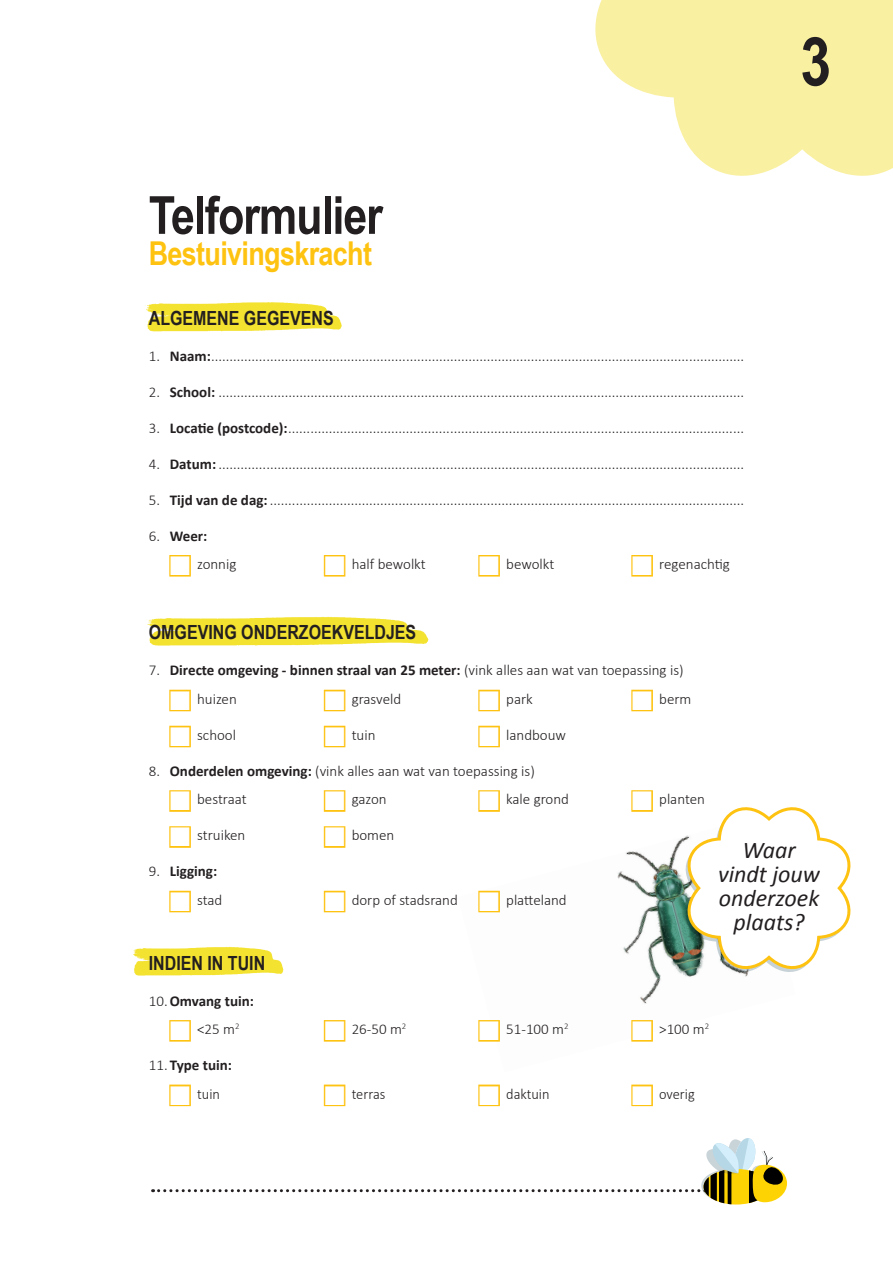
<style>
.page{position:relative;width:893px;height:1263px;background:#fff}
.page>*{position:absolute;margin:0;border:0;box-sizing:border-box;transform-origin:0 0}
.t1{font:700 67.5px "Arial Narrow";color:#231f20}
.t2{font:700 52.5px "Arial Narrow";letter-spacing:-.02em;color:#231f20}
.t3{font:700 32.85px "Arial Narrow";letter-spacing:-.02em;color:#fec210}
.t4{font:italic 24px/24px "Calibri";color:#231f20;text-align:center}
.t5{font:700 19.5px "Arial Narrow";color:#231f20}
.t6{font:300 15px "Calibri";color:#231f20}
.t7{font:700 15px "Calibri";color:#231f20}
.t8{font:300 15px "Calibri";color:#231f20;scale:.96 1}
.s1{font-weight:700}
.s2{font-weight:300}
.s3{color:#fff}
</style>
<div class="page">
<img style="left:133px;top:946px;width:151px;height:30px">
<img style="left:478px;top:838px;width:270px;height:166px">
<svg style="left:683px;top:807px;width:168px;height:167px"></svg>
<div style="left:761px;top:873px;width:16px;height:24px;background:#fff;border-radius:50%"></div>
<div style="left:760px;top:872px;width:17px;height:26px;border:2px solid #fff;border-radius:50%"></div>
<img style="left:145px;top:302px;width:197px;height:30px">
<img style="left:146px;top:616px;width:283px;height:30px">
<div style="left:169px;top:555px;width:22px;height:22px;border:3px solid #fec210"></div>
<div style="left:324px;top:555px;width:21px;height:22px;border:3px solid #fec210"></div>
<div style="left:478px;top:555px;width:22px;height:22px;border:3px solid #fec210"></div>
<div style="left:631px;top:555px;width:22px;height:22px;border:3px solid #fec210"></div>
<div style="left:169px;top:690px;width:22px;height:21px;border:3px solid #fec210"></div>
<div style="left:324px;top:690px;width:21px;height:21px;border:3px solid #fec210"></div>
<div style="left:478px;top:690px;width:22px;height:21px;border:3px solid #fec210"></div>
<div style="left:631px;top:690px;width:22px;height:21px;border:3px solid #fec210"></div>
<div style="left:169px;top:726px;width:22px;height:21px;border:3px solid #fec210"></div>
<div style="left:324px;top:726px;width:21px;height:21px;border:3px solid #fec210"></div>
<div style="left:478px;top:726px;width:22px;height:21px;border:3px solid #fec210"></div>
<div style="left:169px;top:790px;width:22px;height:22px;border:3px solid #fec210"></div>
<div style="left:324px;top:790px;width:21px;height:22px;border:3px solid #fec210"></div>
<div style="left:478px;top:790px;width:22px;height:22px;border:3px solid #fec210"></div>
<div style="left:631px;top:790px;width:22px;height:22px;border:3px solid #fec210"></div>
<div style="left:169px;top:826px;width:22px;height:22px;border:3px solid #fec210"></div>
<div style="left:324px;top:826px;width:21px;height:22px;border:3px solid #fec210"></div>
<div style="left:169px;top:891px;width:22px;height:21px;border:3px solid #fec210"></div>
<div style="left:324px;top:891px;width:21px;height:21px;border:3px solid #fec210"></div>
<div style="left:478px;top:891px;width:22px;height:21px;border:3px solid #fec210"></div>
<div style="left:169px;top:1020px;width:22px;height:22px;border:3px solid #fec210"></div>
<div style="left:324px;top:1020px;width:21px;height:22px;border:3px solid #fec210"></div>
<div style="left:478px;top:1020px;width:22px;height:22px;border:3px solid #fec210"></div>
<div style="left:631px;top:1020px;width:22px;height:22px;border:3px solid #fec210"></div>
<div style="left:169px;top:1084px;width:22px;height:22px;border:3px solid #fec210"></div>
<div style="left:324px;top:1084px;width:21px;height:22px;border:3px solid #fec210"></div>
<div style="left:478px;top:1084px;width:22px;height:22px;border:3px solid #fec210"></div>
<div style="left:631px;top:1084px;width:22px;height:22px;border:3px solid #fec210"></div>
<svg style="left:153px;top:1138px;width:634px;height:66px"></svg>
<svg style="left:595px;top:0;width:298px;height:176px;fill:#f9f0a2"></svg>
<h2 class="t2" style="left:149px;top:176px;width:236px">Telformulier</h2>
<h3 class="t3" style="left:149px;top:228px;width:225px">Bestuivingskracht</h3>
<h3 class="t5" style="left:149px;top:303px;width:186px">ALGEMENE GEGEVENS</h3>
<p class="t6" style="left:149px;top:346px;width:597px">1. <span class="s1">Naam:</span>.................................................................................................................................................</p>
<p class="t6" style="left:149px;top:382px;width:597px">2. <span class="s1">School:</span> ...............................................................................................................................................</p>
<p class="t6" style="left:149px;top:418px;width:597px">3. <span class="s1">Locatie (postcode):</span>............................................................................................................................</p>
<p class="t6" style="left:149px;top:454px;width:597px">4. <span class="s1">Datum:</span> ...............................................................................................................................................</p>
<p class="t6" style="left:149px;top:490px;width:597px">5. <span class="s1">Tijd van de dag:</span> .................................................................................................................................</p>
<p class="t7" style="left:149px;top:526px;width:60px"><span class="s2">6.</span> Weer:</p>
<p class="t6" style="left:170px;top:555px;width:68px"><span class="s3">■</span> zonnig</p>
<p class="t6" style="left:324px;top:555px;width:103px"><span class="s3">■</span> half bewolkt</p>
<p class="t6" style="left:479px;top:555px;width:77px"><span class="s3">■</span> bewolkt</p>
<p class="t6" style="left:632px;top:555px;width:100px"><span class="s3">■</span> regenachtig</p>
<h1 class="t1" style="left:800px;top:11px;width:32px">3</h1>
<h3 class="t5" style="left:149px;top:618px;width:269px">OMGEVING ONDERZOEKVELDJES</h3>
<p class="t7" style="left:149px;top:661px;width:536px"><span class="s2">7.</span> Directe omgeving - binnen straal van 25 meter: <span class="s2">(vink alles aan wat van toepassing is)</span></p>
<p class="t6" style="left:170px;top:690px;width:68px"><span class="s3">■</span> huizen</p>
<p class="t6" style="left:324px;top:690px;width:78px"><span class="s3">■</span> grasveld</p>
<p class="t6" style="left:479px;top:690px;width:55px"><span class="s3">■</span> park</p>
<p class="t6" style="left:632px;top:690px;width:61px"><span class="s3">■</span> berm</p>
<p class="t6" style="left:170px;top:726px;width:68px"><span class="s3">■</span> school</p>
<p class="t6" style="left:324px;top:726px;width:53px"><span class="s3">■</span> tuin</p>
<p class="t6" style="left:479px;top:726px;width:89px"><span class="s3">■</span> landbouw</p>
<p class="t6" style="left:149px;top:762px;width:387px">8. <span class="s1">Onderdelen omgeving:</span> (vink alles aan wat van toepassing is)</p>
<p class="t6" style="left:170px;top:790px;width:78px"><span class="s3">■</span> bestraat</p>
<p class="t6" style="left:324px;top:790px;width:64px"><span class="s3">■</span> gazon</p>
<p class="t6" style="left:479px;top:790px;width:92px"><span class="s3">■</span> kale grond</p>
<p class="t6" style="left:632px;top:790px;width:75px"><span class="s3">■</span> planten</p>
<p class="t6" style="left:170px;top:826px;width:77px"><span class="s3">■</span> struiken</p>
<p class="t6" style="left:324px;top:826px;width:72px"><span class="s3">■</span> bomen</p>
<p class="t7" style="left:149px;top:862px;width:70px"><span class="s2">9.</span> Ligging:</p>
<p class="t6" style="left:170px;top:891px;width:54px"><span class="s3">■</span> stad</p>
<p class="t6" style="left:324px;top:891px;width:244px"><span class="s3">■</span> dorp of stadsrand <span class="s3">■</span> platteland</p>
<h3 class="t5" style="left:149px;top:948px;width:118px">INDIEN IN TUIN</h3>
<p class="t7" style="left:149px;top:991px;width:107px"><span class="s2">10.</span>Omvang tuin:</p>
<p class="t6" style="left:170px;top:1020px;width:71px"><span class="s3">■</span> &lt;25 m<sup>2</sup></p>
<p class="t6" style="left:324px;top:1020px;width:84px"><span class="s3">■</span> 26-50 m<sup>2</sup></p>
<p class="t6" style="left:479px;top:1020px;width:91px"><span class="s3">■</span> 51-100 m<sup>2</sup></p>
<p class="t6" style="left:632px;top:1020px;width:79px"><span class="s3">■</span> &gt;100 m<sup>2</sup></p>
<p class="t7" style="left:149px;top:1056px;width:85px"><span class="s2">11.</span> Type tuin:</p>
<p class="t8" style="left:170px;top:1084px;width:54px"><span class="s3">■</span> tuin</p>
<p class="t8" style="left:324px;top:1084px;width:65px"><span class="s3">■</span> terras</p>
<p class="t8" style="left:479px;top:1084px;width:75px"><span class="s3">■</span> daktuin</p>
<p class="t8" style="left:632px;top:1084px;width:67px"><span class="s3">■</span> overig</p>
<h3 class="t4" style="left:718px;top:837px;width:103px">Waar vindt jouw onderzoek plaats?</h3>
</div>
